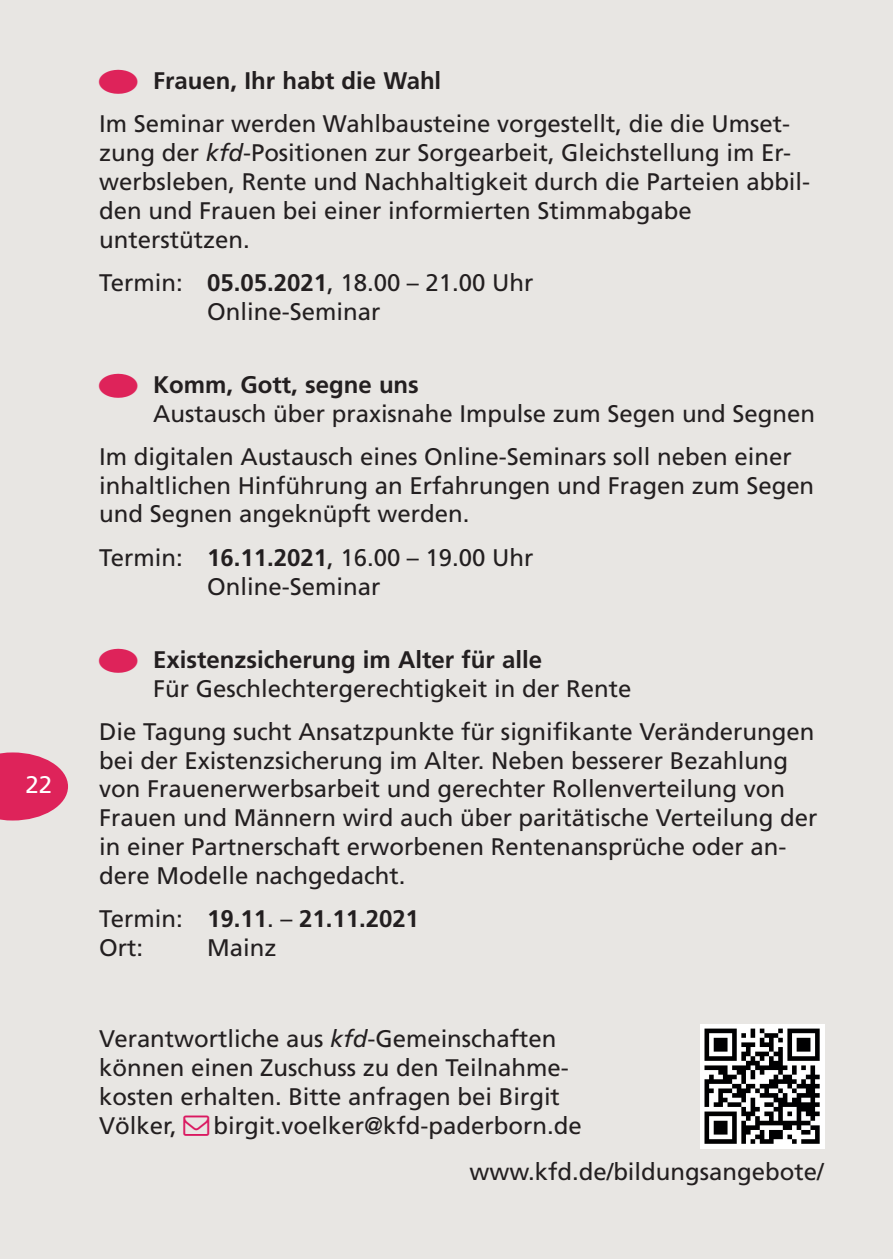
<style>
.page{position:relative;width:893px;height:1259px;background:#e8e6e3}
.page>*{position:absolute;margin:0;border:0;box-sizing:border-box;transform-origin:0 0}
.t1{font:24px/28.8px "Frutiger";color:#231f20}
.t2{font:700 24px/28.8px "Frutiger";color:#231f20}
.t3{font:24px "Frutiger";color:#fff}
.s1{color:#de235a}
.s2{font-weight:700}
.s3{font-style:italic}
.s4{font-weight:400}
</style>
<div class="page">
<svg style="left:0;top:752px;width:68px;height:68px"></svg>
<div style="left:700px;top:1024px;width:124px;height:124px;background:#fff"></div>
<svg style="left:704px;top:1028px;width:116px;height:115px"></svg>
<p class="t3" style="left:26px;top:775px;width:28px">22</p>
<p class="t1" style="left:99px;top:61px;width:692px;line-height:43.2px"><span class="s1">■</span> <span class="s2">Frauen, Ihr habt die Wahl<br></span>Im Seminar werden Wahlbausteine vorgestellt, die die Umset-</p>
<p class="t1" style="left:99px;top:140px;width:712px">zung der <span class="s3">kfd</span>-Positionen zur Sorgearbeit, Gleichstellung im Er&shy;werbsleben, Rente und Nachhaltigkeit durch die Parteien abbil&shy;den und Frauen bei einer informierten Stimmabgabe unterstützen.</p>
<p class="t1" style="left:207px;top:270px;width:328px;text-indent:-108px">Termin: <span class="s2">05.05.2021</span>, 18.00 – 21.00 Uhr<br>Online-Seminar</p>
<p class="t1" style="left:153px;top:372px;width:663px;text-indent:-54px"><span class="s1">■</span> <span class="s2">Komm, Gott, segne uns<br></span>Austausch über praxisnahe Impulse zum Segen und Segnen</p>
<p class="t1" style="left:99px;top:444px;width:717px">Im digitalen Austausch eines Online-Seminars soll neben einer inhaltlichen Hinführung an Erfahrungen und Fragen zum Segen und Segnen angeknüpft werden.</p>
<p class="t1" style="left:207px;top:545px;width:328px;text-indent:-108px">Termin: <span class="s2">16.11.2021</span>, 16.00 – 19.00 Uhr<br>Online-Seminar</p>
<p class="t1" style="left:153px;top:647px;width:480px;text-indent:-54px"><span class="s1">■</span> <span class="s2">Existenzsicherung im Alter für alle<br></span>Für Geschlechtergerechtigkeit in der Rente</p>
<p class="t1" style="left:99px;top:719px;width:720px">Die Tagung sucht Ansatzpunkte für signifikante Veränderungen bei der Existenzsicherung im Alter. Neben besserer Bezahlung von Frauenerwerbsarbeit und gerechter Rollenverteilung von Frauen und Männern wird auch über paritätische Verteilung der in einer Partnerschaft erworbenen Rentenansprüche oder an&shy;dere Modelle nachgedacht.</p>
<p class="t2" style="left:99px;top:906px;width:321px"><span class="s4">Termin:</span> 19.11<span class="s4">. –</span> 21.11.2021<br><span class="s4">Ort:</span></p>
<p class="t1" style="left:207px;top:935px;width:71px">Mainz</p>
<p class="t1" style="left:99px;top:1026px;width:471px">Verantwortliche aus <span class="s3">kfd</span>-Gemeinschaften können einen Zuschuss zu den Teilnahme&shy;kosten erhalten. Bitte anfragen bei Birgit Völker,</p>
<p class="t1" style="left:214px;top:1112px;width:370px">birgit.voelker@kfd-paderborn.de</p>
<p class="t1" style="left:469px;top:1159px;width:356px">www.kfd.de/bildungsangebote/</p>
</div>
